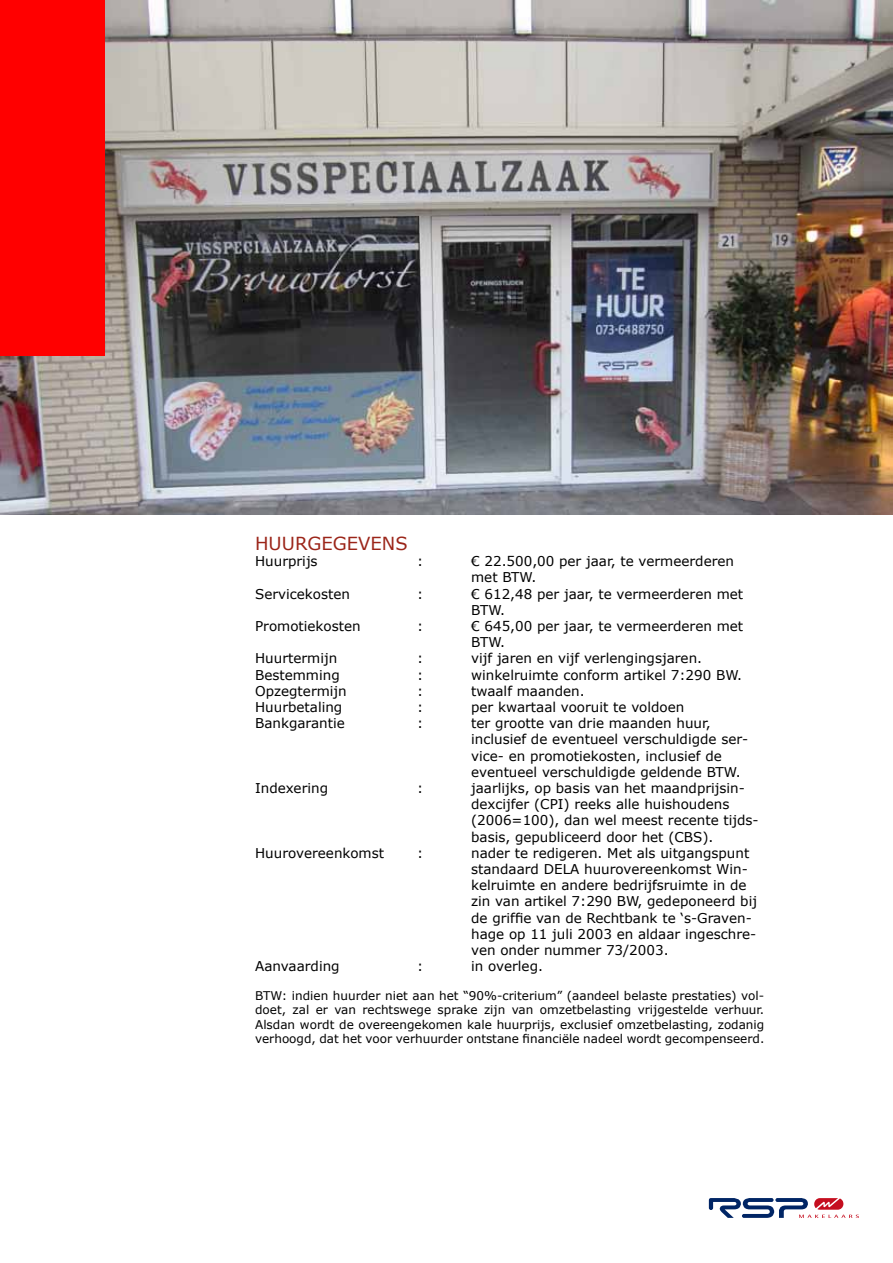
<style>
.page{position:relative;width:893px;height:1263px;background:#fff}
.page>*{position:absolute;margin:0;border:0;box-sizing:border-box;transform-origin:0 0}
.t1{font:18px "Verdana";color:#9b2519}
.t2{font:13.5px/16.2px "Verdana";color:#000}
.t3{font:12px/14.4px "Verdana";color:#000;text-align:justify}
</style>
<div class="page">
<img style="left:0;top:0;width:893px;height:514px">
<svg style="left:709px;top:1198px;width:150px;height:20px"></svg>
<div style="left:0;top:0;width:105px;height:355px;background:#f00"></div>
<h1 class="t1" style="left:255px;top:532px;width:154px">HUURGEGEVENS</h1>
<p class="t2" style="left:255px;top:553px;width:64px">Huurprijs</p>
<p class="t2" style="left:417px;top:553px;width:8px">:</p>
<p class="t2" style="left:471px;top:553px;width:264px">€ 22.500,00 per jaar, te vermeerderen met BTW.</p>
<p class="t2" style="left:255px;top:585px;width:96px">Servicekosten</p>
<p class="t2" style="left:417px;top:585px;width:8px">:</p>
<p class="t2" style="left:471px;top:585px;width:274px">€ 612,48 per jaar, te vermeerderen met<br>BTW.</p>
<p class="t2" style="left:255px;top:617px;width:107px">Promotiekosten</p>
<p class="t2" style="left:417px;top:617px;width:8px">:</p>
<p class="t2" style="left:471px;top:617px;width:274px">€ 645,00 per jaar, te vermeerderen met<br>BTW.</p>
<p class="t2" style="left:255px;top:650px;width:84px">Huurtermijn</p>
<p class="t2" style="left:417px;top:650px;width:8px">:</p>
<p class="t2" style="left:471px;top:650px;width:232px">vijf jaren en vijf verlengingsjaren.</p>
<p class="t2" style="left:255px;top:666px;width:86px">Bestemming</p>
<p class="t2" style="left:417px;top:666px;width:8px">:</p>
<p class="t2" style="left:471px;top:666px;width:273px">winkelruimte conform artikel 7:290 BW.</p>
<p class="t2" style="left:255px;top:682px;width:93px">Opzegtermijn</p>
<p class="t2" style="left:417px;top:682px;width:8px">:</p>
<p class="t2" style="left:471px;top:682px;width:115px">twaalf maanden.</p>
<p class="t2" style="left:255px;top:698px;width:89px">Huurbetaling</p>
<p class="t2" style="left:417px;top:698px;width:8px">:</p>
<p class="t2" style="left:471px;top:698px;width:215px">per kwartaal vooruit te voldoen</p>
<p class="t2" style="left:255px;top:715px;width:91px">Bankgarantie</p>
<p class="t2" style="left:417px;top:715px;width:8px">:</p>
<p class="t2" style="left:471px;top:715px;width:278px">ter grootte van drie maanden huur, inclusief de eventueel verschuldigde ser&shy;vice- en promotiekosten, inclusief de eventueel verschuldigde geldende BTW.</p>
<p class="t2" style="left:255px;top:779px;width:74px">Indexering</p>
<p class="t2" style="left:417px;top:779px;width:8px">:</p>
<p class="t2" style="left:471px;top:779px;width:289px">jaarlijks, op basis van het maandprijsin&shy;dexcijfer (CPI) reeks alle huishoudens (2006=100), dan wel meest recente tijds&shy;basis, gepubliceerd door het (CBS).</p>
<p class="t2" style="left:255px;top:844px;width:130px">Huurovereenkomst</p>
<p class="t2" style="left:417px;top:844px;width:8px">:</p>
<p class="t2" style="left:471px;top:844px;width:287px">nader te redigeren. Met als uitgangspunt standaard DELA huurovereenkomst Win&shy;kelruimte en andere bedrijfsruimte in de zin van artikel 7:290 BW, gedeponeerd bij de griffie van de Rechtbank te ‘s-Graven&shy;hage op 11 juli 2003 en aldaar ingeschre&shy;ven onder nummer 73/2003.</p>
<p class="t2" style="left:255px;top:958px;width:86px">Aanvaarding</p>
<p class="t2" style="left:417px;top:958px;width:8px">:</p>
<p class="t2" style="left:471px;top:958px;width:73px">in overleg.</p>
<p class="t3" style="left:255px;top:988px;width:511px">BTW: indien huurder niet aan het “90%-criterium” (aandeel belaste prestaties) vol&shy;doet, zal er van rechtswege sprake zijn van omzetbelasting vrijgestelde verhuur.<br>Alsdan wordt de overeengekomen kale huurprijs, exclusief omzetbelasting, zodanig verhoogd, dat het voor verhuurder ontstane financiële nadeel wordt gecompenseerd.</p>
</div>
